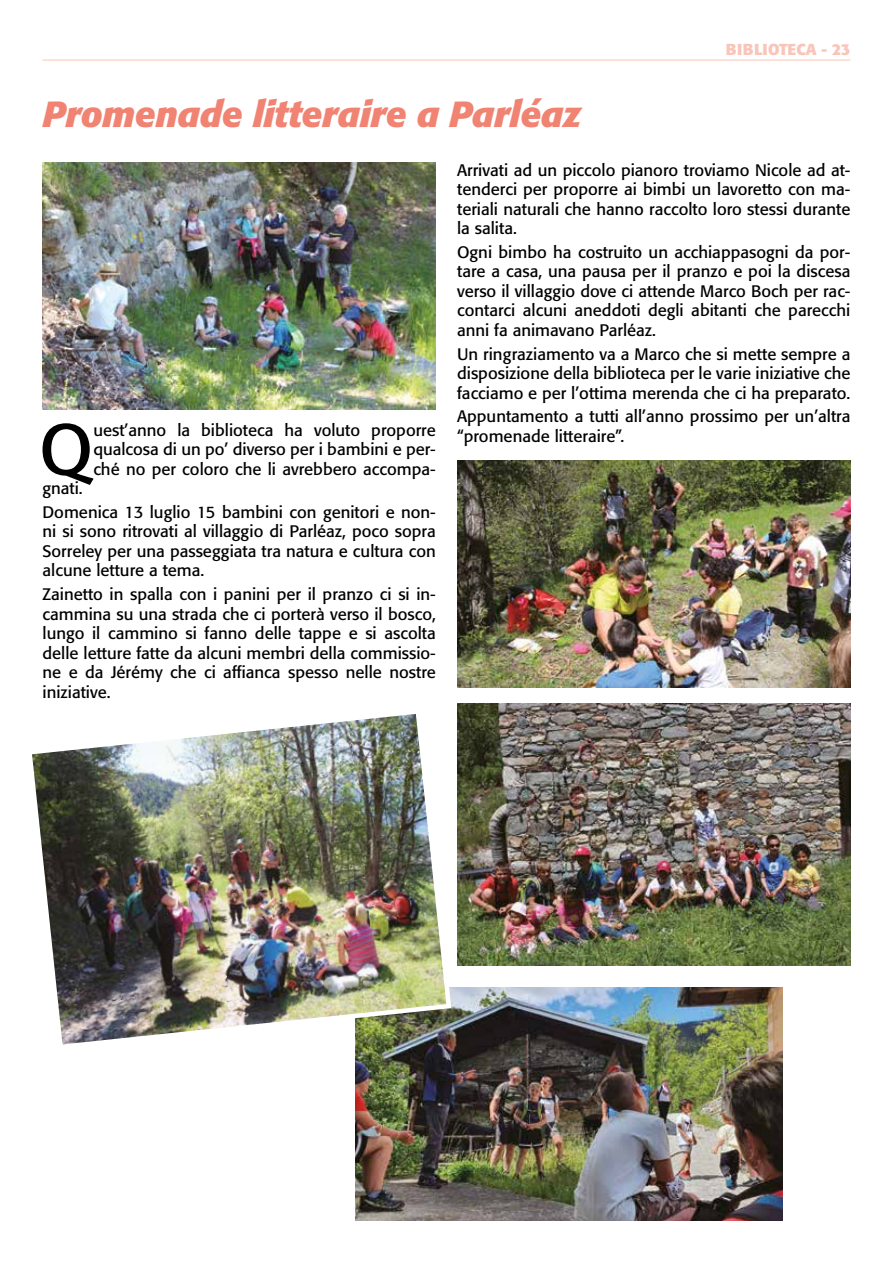
<style>
.page{position:relative;width:893px;height:1263px;background:#fff}
.page>*{position:absolute;margin:0;border:0;box-sizing:border-box;transform-origin:0 0}
.t1{font:71.25px "Formata";color:#000}
.t2{font:italic 700 36px "Formata";letter-spacing:-.01em;color:#f08372}
.t3{font:16.5px/19.5px "Formata";color:#000;text-align:justify}
.t4{font:700 15.75px "Formata";color:#f9c5b8}
</style>
<div class="page">
<hr style="left:43px;top:60px;width:807px;height:1px;background:#f9c5b8">
<img style="left:356px;top:987px;width:426px;height:233px">
<img style="left:43px;top:162px;width:393px;height:248px">
<img style="left:457px;top:460px;width:393px;height:228px">
<img style="left:32px;top:714px;width:422px;height:338px">
<img style="left:457px;top:703px;width:393px;height:262px">
<h2 class="t2" style="left:43px;top:92px;width:540px">Promenade litteraire a Parléaz</h2>
<p class="t4" style="left:726px;top:40px;width:126px">BIBLIOTECA - 23</p>
<h1 class="t1" style="left:39px;top:406px;width:56px">Q</h1>
<p class="t3" style="left:93px;top:420px;width:344px">uest’anno la biblioteca ha voluto proporre qualcosa di un po’ diverso per i bambini e per&shy;ché no per coloro che li avrebbero accompa-</p>
<p class="t3" style="left:43px;top:476px;width:395px;line-height:23.7px">gnati.<br>Domenica 13 luglio 15 bambini con genitori e non-</p>
<p class="t3" style="left:43px;top:522px;width:395px">ni si sono ritrovati al villaggio di Parléaz, poco sopra Sorreley per una passeggiata tra natura e cultura con alcune letture a tema.</p>
<p class="t3" style="left:43px;top:584px;width:395px">Zainetto in spalla con i panini per il pranzo ci si in&shy;cammina su una strada che ci porterà verso il bosco, lungo il cammino si fanno delle tappe e si ascolta delle letture fatte da alcuni membri della commissio&shy;ne e da Jérémy che ci affianca spesso nelle nostre iniziative.</p>
<p class="t3" style="left:457px;top:160px;width:395px">Arrivati ad un piccolo pianoro troviamo Nicole ad at&shy;tenderci per proporre ai bimbi un lavoretto con ma&shy;teriali naturali che hanno raccolto loro stessi durante la salita.</p>
<p class="t3" style="left:457px;top:242px;width:395px">Ogni bimbo ha costruito un acchiappasogni da por&shy;tare a casa, una pausa per il pranzo e poi la discesa verso il villaggio dove ci attende Marco Boch per rac&shy;contarci alcuni aneddoti degli abitanti che parecchi anni fa animavano Parléaz.</p>
<p class="t3" style="left:457px;top:344px;width:395px">Un ringraziamento va a Marco che si mette sempre a disposizione della biblioteca per le varie iniziative che facciamo e per l’ottima merenda che ci ha preparato.</p>
<p class="t3" style="left:457px;top:407px;width:395px">Appuntamento a tutti all’anno prossimo per un’altra “promenade litteraire”.</p>
</div>
